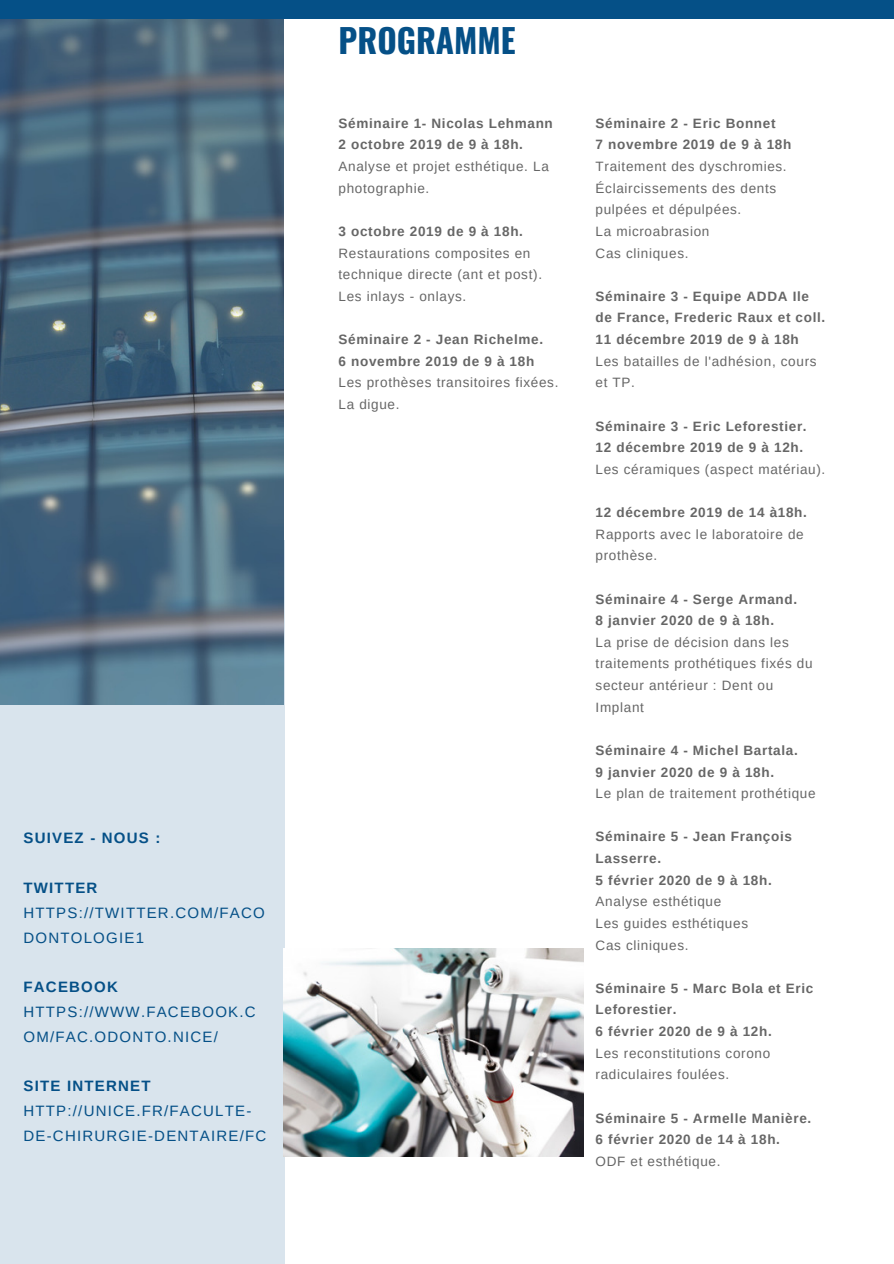
<style>
.page{position:relative;width:894px;height:1264px;background:#fff}
.page>*{position:absolute;margin:0;border:0;box-sizing:border-box;transform-origin:0 0}
.t1{font:700 33.15px "Oswald";color:#055087}
.t2{font:15px/24.8px "Arimo";letter-spacing:.08em;color:#055087}
.t3{font:700 15px "Arimo";letter-spacing:.08em;color:#055087}
.t4{font:13.5px/21.6px "Arimo";letter-spacing:.05em;color:#666}
.t5{font:700 13.5px/21.6px "Arimo";letter-spacing:.05em;color:#666}
</style>
<div class="page">
<div style="left:0;top:540px;width:284px;height:723px;background:#d9e4ed"></div>
<img style="left:0;top:19px;width:283px;height:685px">
<img style="left:283px;top:948px;width:300px;height:208px">
<div style="left:0;top:0;width:893px;height:19px;background:#055087"></div>
<p class="t3" style="left:24px;top:829px;width:138px">SUIVEZ - NOUS :</p>
<p class="t3" style="left:24px;top:879px;width:75px">TWITTER</p>
<p class="t2" style="left:24px;top:900px;width:243px">HTTPS://TWITTER.COM/FACO<br>DONTOLOGIE1</p>
<p class="t3" style="left:24px;top:978px;width:96px">FACEBOOK</p>
<p class="t2" style="left:24px;top:999px;width:233px">HTTPS://WWW.FACEBOOK.C<br>OM/FAC.ODONTO.NICE/</p>
<p class="t3" style="left:24px;top:1077px;width:128px">SITE INTERNET</p>
<p class="t2" style="left:24px;top:1098px;width:244px">HTTP://UNICE.FR/FACULTE-<br>DE-CHIRURGIE-DENTAIRE/FC</p>
<h1 class="t1" style="left:338px;top:14px;width:179px">PROGRAMME</h1>
<p class="t5" style="left:338px;top:112px;width:216px">Séminaire 1- Nicolas Lehmann<br>2 octobre 2019 de 9 à 18h.</p>
<p class="t4" style="left:338px;top:155px;width:212px">Analyse et projet esthétique. La photographie.</p>
<p class="t5" style="left:338px;top:220px;width:186px">3 octobre 2019 de 9 à 18h.</p>
<p class="t4" style="left:338px;top:242px;width:205px">Restaurations composites en technique directe (ant et post).<br>Les inlays - onlays.</p>
<p class="t5" style="left:338px;top:328px;width:206px">Séminaire 2 - Jean Richelme.<br>6 novembre 2019 de 9 à 18h</p>
<p class="t4" style="left:338px;top:372px;width:221px">Les prothèses transitoires fixées.<br>La digue.</p>
<p class="t5" style="left:595px;top:112px;width:197px">Séminaire 2 - Eric Bonnet<br>7 novembre 2019 de 9 à 18h</p>
<p class="t4" style="left:595px;top:155px;width:192px">Traitement des dyschromies.<br>Éclaircissements des dents pulpées et dépulpées.<br>La microabrasion<br>Cas cliniques.</p>
<p class="t5" style="left:595px;top:285px;width:231px">Séminaire 3 - Equipe ADDA Ile de France, Frederic Raux et coll.<br>11 décembre 2019 de 9 à 18h</p>
<p class="t4" style="left:595px;top:350px;width:222px">Les batailles de l'adhésion, cours et TP.</p>
<p class="t5" style="left:595px;top:415px;width:212px">Séminaire 3 - Eric Leforestier.<br>12 décembre 2019 de 9 à 12h.</p>
<p class="t4" style="left:595px;top:458px;width:231px">Les céramiques (aspect matériau).</p>
<p class="t5" style="left:595px;top:501px;width:213px">12 décembre 2019 de 14 à18h.</p>
<p class="t4" style="left:595px;top:523px;width:210px">Rapports avec le laboratoire de prothèse.</p>
<p class="t5" style="left:595px;top:588px;width:203px">Séminaire 4 - Serge Armand.<br>8 janvier 2020 de 9 à 18h.</p>
<p class="t4" style="left:595px;top:631px;width:218px">La prise de décision dans les traitements prothétiques fixés du secteur antérieur : Dent ou<br>Implant</p>
<p class="t5" style="left:595px;top:739px;width:204px">Séminaire 4 - Michel Bartala.<br>9 janvier 2020 de 9 à 18h.</p>
<p class="t4" style="left:595px;top:782px;width:221px">Le plan de traitement prothétique</p>
<p class="t5" style="left:595px;top:826px;width:198px">Séminaire 5 - Jean François<br>Lasserre.<br>5 février 2020 de 9 à 18h.</p>
<p class="t4" style="left:595px;top:890px;width:154px">Analyse esthétique<br>Les guides esthétiques<br>Cas cliniques.</p>
<p class="t5" style="left:595px;top:977px;width:219px">Séminaire 5 - Marc Bola et Eric<br>Leforestier.<br>6 février 2020 de 9 à 12h.</p>
<p class="t4" style="left:595px;top:1042px;width:176px">Les reconstitutions corono radiculaires foulées.</p>
<p class="t5" style="left:595px;top:1107px;width:217px">Séminaire 5 - Armelle Manière.<br>6 février 2020 de 14 à 18h.</p>
<p class="t4" style="left:595px;top:1150px;width:126px">ODF et esthétique.</p>
</div>
